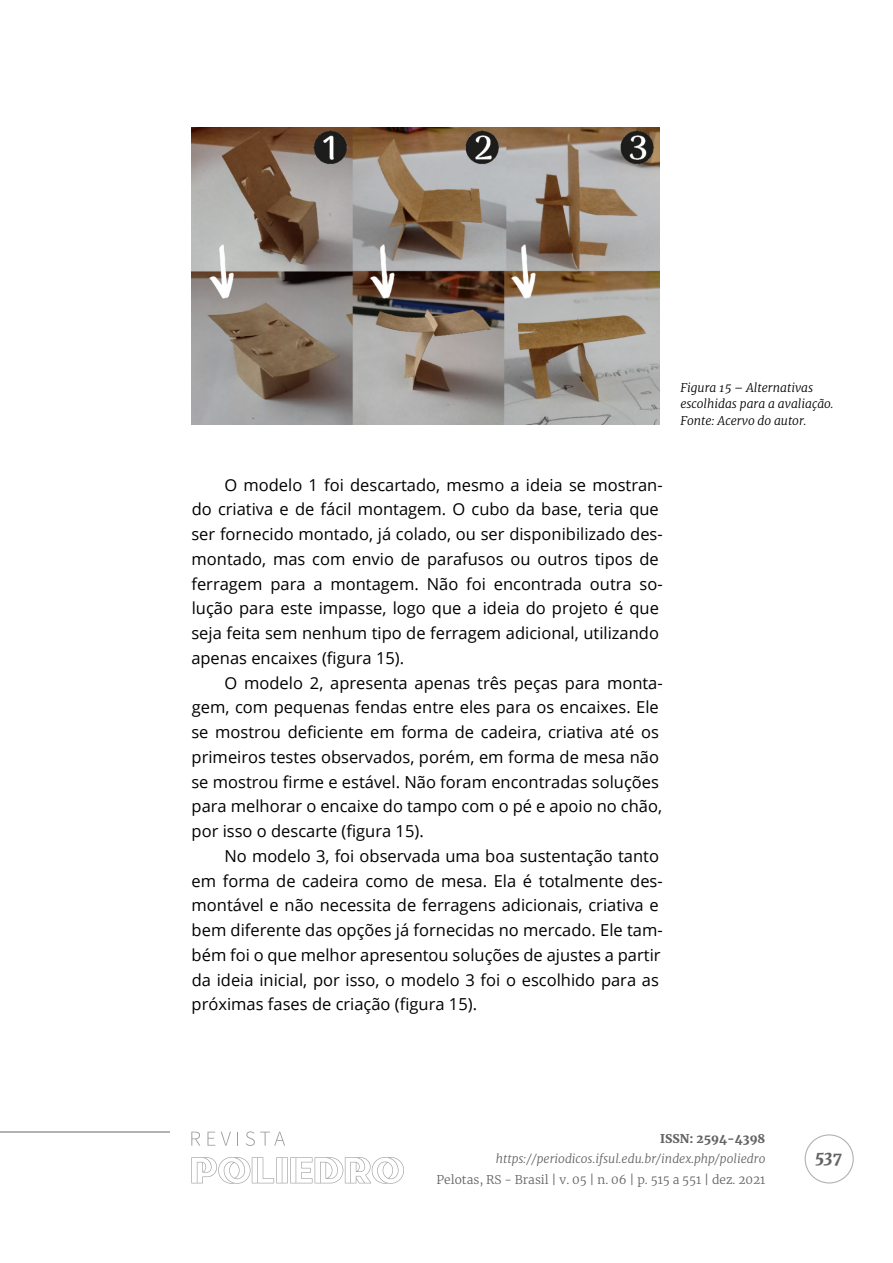
<style>
.page{position:relative;width:893px;height:1263px;background:#fff}
.page>*{position:absolute;margin:0;border:0;box-sizing:border-box;transform-origin:0 0}
.t1{font:16.5px/24.8px "Open Sans";color:#000}
.t2{font:italic 900 16.5px "Merriweather";color:#646363}
.t3{font:italic 300 12px/16.5px "Merriweather";color:#000}
.t4{font:italic 300 12px "Merriweather";color:#646363}
.t5{font:300 12px "Merriweather";color:#646363}
.t6{font:900 12px "Merriweather";color:#646363}
</style>
<div class="page">
<div style="left:805px;top:1134px;width:49px;height:49px;border:1px solid #b3b2b2;border-radius:50%"></div>
<svg style="left:191px;top:1157px;width:213px;height:27px"></svg>
<svg style="left:191px;top:1132px;width:9px;height:14px"></svg>
<svg style="left:207px;top:1132px;width:8px;height:14px"></svg>
<svg style="left:221px;top:1132px;width:10px;height:14px"></svg>
<svg style="left:237px;top:1132px;width:1px;height:14px"></svg>
<svg style="left:246px;top:1131px;width:39px;height:15px"></svg>
<hr style="left:0;top:1131px;width:170px;height:1px;background:#b3b2b2">
<img style="left:191px;top:128px;width:468px;height:297px">
<p class="t3" style="left:680px;top:379px;width:155px">Figura 15 – Alternativas escolhidas para a avaliação.<br>Fonte: Acervo do autor.</p>
<p class="t1" style="left:191px;top:472px;width:473px;text-indent:33px">O modelo 1 foi descartado, mesmo a ideia se mostran&shy;do criativa e de fácil montagem. O cubo da base, teria que ser fornecido montado, já colado, ou ser disponibilizado des&shy;montado, mas com envio de parafusos ou outros tipos de ferragem para a montagem. Não foi encontrada outra so&shy;lução para este impasse, logo que a ideia do projeto é que seja feita sem nenhum tipo de ferragem adicional, utilizando apenas encaixes (figura 15).</p>
<p class="t1" style="left:191px;top:670px;width:473px;text-indent:33px">O modelo 2, apresenta apenas três peças para monta&shy;gem, com pequenas fendas entre eles para os encaixes. Ele se mostrou deficiente em forma de cadeira, criativa até os primeiros testes observados, porém, em forma de mesa não se mostrou firme e estável. Não foram encontradas soluções para melhorar o encaixe do tampo com o pé e apoio no chão, por isso o descarte (figura 15).</p>
<p class="t1" style="left:192px;top:843px;width:473px;text-indent:33px">No modelo 3, foi observada uma boa sustentação tanto em forma de cadeira como de mesa. Ela é totalmente des&shy;montável e não necessita de ferragens adicionais, criativa e bem diferente das opções já fornecidas no mercado. Ele tam&shy;bém foi o que melhor apresentou soluções de ajustes a partir da ideia inicial, por isso, o modelo 3 foi o escolhido para as próximas fases de criação (figura 15).</p>
<p class="t6" style="left:660px;top:1130px;width:107px">ISSN: 2594-4398</p>
<p class="t4" style="left:496px;top:1151px;width:271px">https://periodicos.ifsul.edu.br/index.php/poliedro</p>
<p class="t5" style="left:437px;top:1171px;width:330px">Pelotas, RS - Brasil | v. 05 | n. 06 | p. 515 a 551 | dez. 2021</p>
<p class="t2" style="left:815px;top:1146px;width:28px">537</p>
</div>
